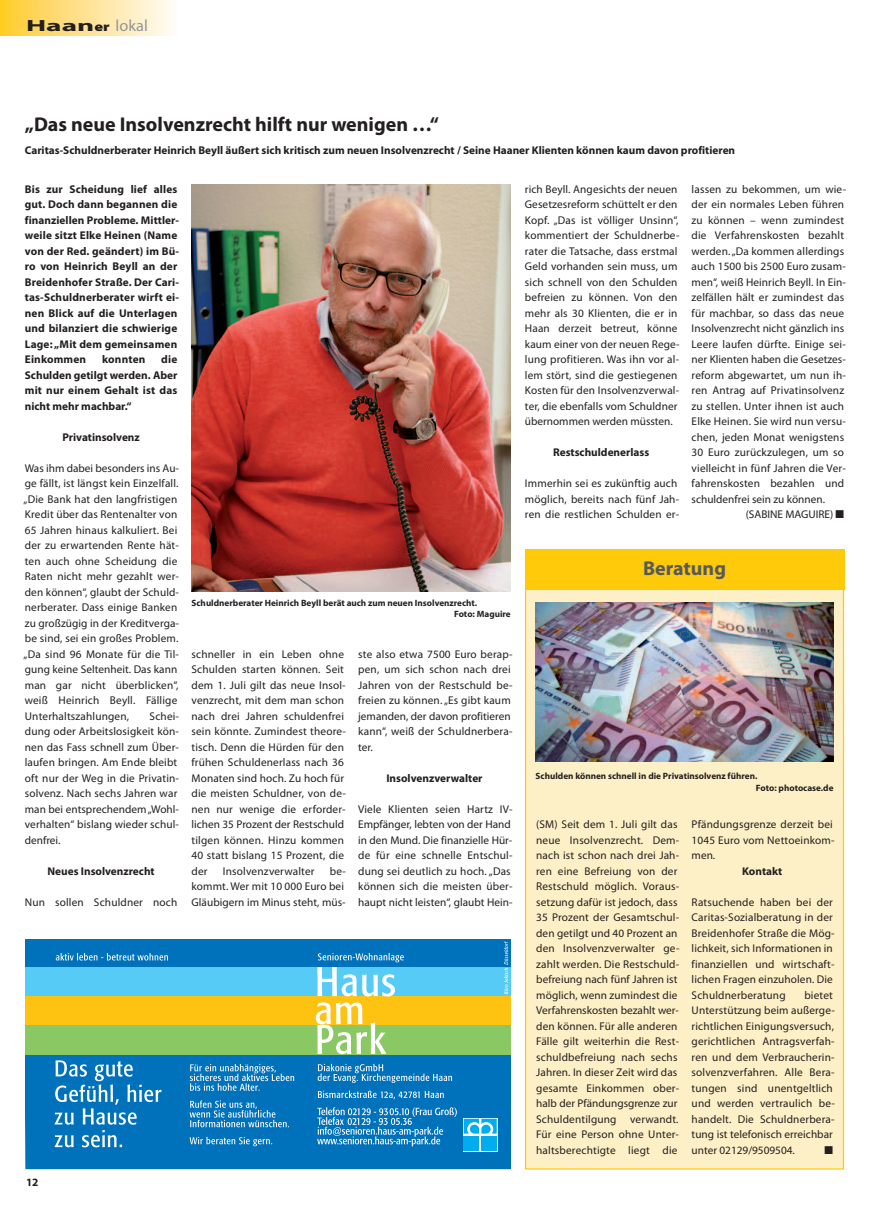
<style>
.page{position:relative;width:869px;height:1205px;background:#fff}
.page>*{position:absolute;margin:0;border:0;box-sizing:border-box;transform-origin:0 0}
.t1{font:700 20px "Myriad Pro";color:#231f20}
.t2{font:700 20px "Myriad Pro";color:#57585a}
.t3{font:16.25px "Myriad Pro";color:#939598}
.t4{font:11.25px/15.5px "Myriad Pro";letter-spacing:.015em;color:#231f20}
.t5{font:700 11.25px/15.5px "Myriad Pro";letter-spacing:.005em;color:#231f20}
.t6{font:11.25px "Zapf Dingbats ITC";color:#231f20}
.t7{font:700 9.12px/11.6px "Myriad Pro";color:#231f20}
.s1{font-weight:700;color:#231f20}
.s2{font-weight:900;font-size:13px;color:#231f20}
.s3{font-weight:600;font-size:7.5px;color:#fff}
</style>
<div class="page">
<div style="left:0;top:0;width:177px;height:35px;background:linear-gradient(to right,#ffcb2e,#fefcfb)"></div>
<img style="left:191px;top:184px;width:319px;height:408px">
<div style="left:526px;top:550px;width:316px;height:618px;background:#fef0c6"></div>
<div style="left:524px;top:549px;width:319px;height:41px;background:#feca0a"></div>
<img style="left:535px;top:602px;width:298px;height:160px">
<div style="left:25px;top:995px;width:485px;height:29px;background:#fec210"></div>
<div style="left:25px;top:966px;width:485px;height:30px;background:#56cbf5"></div>
<div style="left:25px;top:939px;width:485px;height:28px;background:#0071bb"></div>
<div style="left:25px;top:1054px;width:485px;height:115px;background:#0071bb"></div>
<div style="left:25px;top:1024px;width:485px;height:30px;background:#8ac864"></div>
<svg style="left:54px;top:1135px;width:20px;height:12px"></svg>
<svg style="left:82px;top:1130px;width:40px;height:17px"></svg>
<svg style="left:54px;top:1060px;width:107px;height:64px;background:#338dc8"></svg>
<svg style="left:315px;top:1002px;width:71px;height:52px"></svg>
<div style="left:463px;top:1118px;width:34px;height:33px;background:linear-gradient(to right,#fff,#fff)"></div>
<svg style="left:463px;top:1118px;width:33px;height:15px"></svg>
<div style="left:463px;top:1136px;width:16px;height:15px;background:#00aeef"></div>
<div style="left:481px;top:1136px;width:15px;height:15px;background:#00aeef"></div>
<svg style="left:189px;top:1137px;width:83px;height:9px"></svg>
<svg style="left:189px;top:1100px;width:100px;height:27px;background:#338dc8"></svg>
<svg style="left:190px;top:1064px;width:104px;height:27px;background:#338dc8"></svg>
<svg style="left:56px;top:953px;width:112px;height:7px"></svg>
<svg style="left:317px;top:953px;width:86px;height:43px"></svg>
<svg style="left:503px;top:941px;width:5px;height:53px"></svg>
<svg style="left:318px;top:1090px;width:125px;height:9px"></svg>
<svg style="left:317px;top:1064px;width:135px;height:19px;background:#2d8ac7"></svg>
<svg style="left:317px;top:1107px;width:139px;height:39px;background:#368fc9"></svg>
<h2 class="t3" style="left:26px;top:20px;width:123px"><span class="s1">Haan</span><span class="s2">er</span> lokal</h2>
<h1 class="t1" style="left:25px;top:116px;width:415px">„Das neue Insolvenzrecht hilft nur wenigen …“</h1>
<p class="t5" style="left:25px;top:144px;width:711px">Caritas-Schuldnerberater Heinrich Beyll äußert sich kritisch zum neuen Insolvenzrecht / Seine Haaner Klienten können kaum davon profitieren</p>
<p class="t5" style="left:25px;top:182px;width:156px">Bis zur Scheidung lief alles gut. Doch dann begannen die finanziellen Probleme. Mittler&shy;weile sitzt Elke Heinen (Name von der Red. geändert) im Bü&shy;ro von Heinrich Beyll an der<br>Breidenhofer Straße. Der Cari&shy;tas-Schuldnerberater wirft ei&shy;nen Blick auf die Unterlagen und bilanziert die schwierige<br>Lage: „Mit dem gemeinsamen<br>Einkommen</p>
<p class="t4" style="left:524px;top:182px;width:156px">rich Beyll. Angesichts der neuen<br>Gesetzesreform schüttelt er den<br>Kopf. „Das ist völliger Unsinn“, kommentiert der Schuldnerbe&shy;rater die Tatsache, dass erstmal<br>Geld vorhanden sein muss, um sich schnell von den Schulden befreien zu können. Von den mehr als 30 Klienten, die er in<br>Haan derzeit betreut, könne kaum einer von der neuen Rege&shy;lung profitieren. Was ihn vor al&shy;lem stört, sind die gestiegenen<br>Kosten für den Insolvenzverwal&shy;ter, die ebenfalls vom Schuldner übernommen werden müssten.</p>
<p class="t5" style="left:553px;top:446px;width:98px">Restschuldenerlass</p>
<p class="t4" style="left:524px;top:477px;width:156px">Immerhin sei es zukünftig auch möglich, bereits nach fünf Jah&shy;ren die restlichen Schulden er-</p>
<p class="t4" style="left:691px;top:182px;width:156px">lassen zu bekommen, um wie-</p>
<p class="t4" style="left:691px;top:198px;width:154px">der ein normales Leben führen</p>
<p class="t4" style="left:691px;top:213px;width:154px">zu können – wenn zumindest</p>
<p class="t4" style="left:691px;top:229px;width:154px">die Verfahrenskosten bezahlt</p>
<p class="t4" style="left:691px;top:244px;width:154px">werden. „Da kommen allerdings</p>
<p class="t4" style="left:691px;top:260px;width:156px">auch 1500 bis 2500 Euro zusam-</p>
<p class="t4" style="left:691px;top:275px;width:156px">men“, weiß Heinrich Beyll. In Ein-</p>
<p class="t4" style="left:691px;top:291px;width:154px">zelfällen hält er zumindest das</p>
<p class="t4" style="left:691px;top:306px;width:154px">für machbar, so dass das neue</p>
<p class="t4" style="left:691px;top:322px;width:154px">Insolvenzrecht nicht gänzlich ins</p>
<p class="t4" style="left:691px;top:337px;width:156px">Leere laufen dürfte. Einige sei-</p>
<p class="t4" style="left:691px;top:353px;width:156px">ner Klienten haben die Gesetzes-</p>
<p class="t4" style="left:691px;top:368px;width:156px">reform abgewartet, um nun ih-</p>
<p class="t4" style="left:691px;top:384px;width:154px">ren Antrag auf Privatinsolvenz</p>
<p class="t4" style="left:691px;top:399px;width:154px">zu stellen. Unter ihnen ist auch</p>
<p class="t4" style="left:691px;top:415px;width:156px">Elke Heinen. Sie wird nun versu-</p>
<p class="t4" style="left:691px;top:430px;width:154px">chen, jeden Monat wenigstens</p>
<p class="t4" style="left:691px;top:446px;width:154px">30 Euro zurückzulegen, um so</p>
<p class="t4" style="left:691px;top:461px;width:156px">vielleicht in fünf Jahren die Ver-</p>
<p class="t4" style="left:691px;top:477px;width:154px">fahrenskosten bezahlen und</p>
<p class="t4" style="left:691px;top:492px;width:135px">schuldenfrei sein zu können.</p>
<p class="t4" style="left:745px;top:508px;width:100px">(SABINE MAGUIRE) ■</p>
<p class="t5" style="left:25px;top:352px;width:154px;text-align:justify;text-indent:136px">die Schulden getilgt werden. Aber mit nur einem Gehalt ist das nicht mehr machbar.“</p>
<p class="t5" style="left:62px;top:430px;width:79px">Privatinsolvenz</p>
<p class="t4" style="left:24px;top:461px;width:157px">Was ihm dabei besonders ins Au&shy;ge fällt, ist längst kein Einzelfall. „Die Bank hat den langfristigen<br>Kredit über das Rentenalter von<br>65 Jahren hinaus kalkuliert. Bei der zu erwartenden Rente hät&shy;ten auch ohne Scheidung die<br>Raten nicht mehr gezahlt wer&shy;den können“, glaubt der Schuld&shy;nerberater. Dass einige Banken zu großzügig in der Kreditverga&shy;be sind, sei ein großes Problem. „Da sind 96 Monate für die Til&shy;gung keine Seltenheit. Das kann man gar nicht überblicken“, weiß Heinrich Beyll. Fällige<br>Unterhaltszahlungen,</p>
<p class="t5" style="left:102px;top:352px;width:45px">konnten</p>
<h1 class="t2" style="left:642px;top:560px;width:84px">Beratung</h1>
<p class="t7" style="left:454px;top:598px;width:58px;text-indent:-262px">Schuldnerberater Heinrich Beyll berät auch zum neuen Insolvenzrecht.<br>Foto: Maguire</p>
<p class="t4" style="left:191px;top:647px;width:156px">schneller in ein Leben ohne<br>Schulden starten können. Seit dem 1. Juli gilt das neue Insol&shy;venzrecht, mit dem man schon nach drei Jahren schuldenfrei sein könnte. Zumindest theore&shy;tisch. Denn die Hürden für den frühen Schuldenerlass nach 36<br>Monaten sind hoch. Zu hoch für die meisten Schuldner, von de&shy;nen nur wenige die erforder&shy;lichen 35 Prozent der Restschuld tilgen können. Hinzu kommen<br>40 statt bislang 15 Prozent, die der</p>
<p class="t4" style="left:358px;top:647px;width:156px">ste also etwa 7500 Euro berap&shy;pen, um sich schon nach drei<br>Jahren von der Restschuld be&shy;freien zu können. „Es gibt kaum jemanden, der davon profitieren kann“, weiß der Schuldnerbera&shy;ter.</p>
<p class="t5" style="left:386px;top:771px;width:98px">Insolvenzverwalter</p>
<p class="t4" style="left:358px;top:802px;width:156px">Viele Klienten seien Hartz IV-<br>Empfänger, lebten von der Hand in den Mund. Die finanzielle Hür&shy;de für eine schnelle Entschul&shy;dung sei deutlich zu hoch. „Das können sich die meisten über&shy;haupt nicht leisten“, glaubt Hein-</p>
<p class="t4" style="left:25px;top:709px;width:156px;text-indent:125px">Schei&shy;dung oder Arbeitslosigkeit kön&shy;nen das Fass schnell zum Über&shy;laufen bringen. Am Ende bleibt oft nur der Weg in die Privatin&shy;solvenz. Nach sechs Jahren war man bei entsprechendem „Wohl&shy;verhalten“ bislang wieder schul&shy;denfrei.</p>
<p class="t5" style="left:47px;top:864px;width:109px">Neues Insolvenzrecht</p>
<p class="t4" style="left:25px;top:895px;width:154px">Nun sollen Schuldner noch</p>
<p class="t7" style="left:755px;top:771px;width:79px;text-indent:-220px">Schulden können schnell in die Privatinsolvenz führen.<br>Foto: photocase.de</p>
<p class="t4" style="left:536px;top:817px;width:145px">(SM) Seit dem 1. Juli gilt das neue Insolvenzrecht. Dem&shy;nach ist schon nach drei Jah&shy;ren eine Befreiung von der<br>Restschuld möglich. Voraus&shy;setzung dafür ist jedoch, dass<br>35 Prozent der Gesamtschul&shy;den getilgt und 40 Prozent an den Insolvenzverwalter ge&shy;zahlt werden. Die Restschuld&shy;befreiung nach fünf Jahren ist möglich, wenn zumindest die<br>Verfahrenskosten bezahlt wer&shy;den können. Für alle anderen<br>Fälle gilt weiterhin die Rest&shy;schuldbefreiung nach sechs<br>Jahren. In dieser Zeit wird das gesamte Einkommen ober&shy;halb der Pfändungsgrenze zur<br>Schuldentilgung verwandt.<br>Für eine Person ohne Unter&shy;haltsberechtigte liegt die</p>
<p class="t4" style="left:691px;top:817px;width:144px">Pfändungsgrenze derzeit bei<br>1045 Euro vom Nettoeinkom&shy;men.</p>
<p class="t5" style="left:741px;top:864px;width:42px">Kontakt</p>
<p class="t4" style="left:691px;top:895px;width:144px">Ratsuchende haben bei der<br>Caritas-Sozialberatung in der<br>Breidenhofer Straße die Mög&shy;lichkeit, sich Informationen in finanziellen und wirtschaft&shy;lichen Fragen einzuholen. Die<br>Schuldnerberatung</p>
<p class="t4" style="left:191px;top:864px;width:156px;text-indent:138px">be&shy;kommt. Wer mit 10 000 Euro bei<br>Gläubigern im Minus steht, müs-</p>
<p class="t4" style="left:223px;top:864px;width:93px">Insolvenzverwalter</p>
<p class="t4" style="left:691px;top:988px;width:145px;text-indent:113px">bietet<br>Unterstützung beim außerge&shy;richtlichen Einigungsversuch, gerichtlichen Antragsverfah&shy;ren und dem Verbraucherin&shy;solvenzverfahren. Alle Bera&shy;tungen sind unentgeltlich und werden vertraulich be&shy;handelt. Die Schuldnerbera&shy;tung ist telefonisch erreichbar unter 02129/9509504.</p>
<p class="t6" style="left:823px;top:1146px;width:10px">■</p>
<p class="t5" style="left:26px;top:1175px;width:18px">12<span class="s3">··</span></p>
</div>
